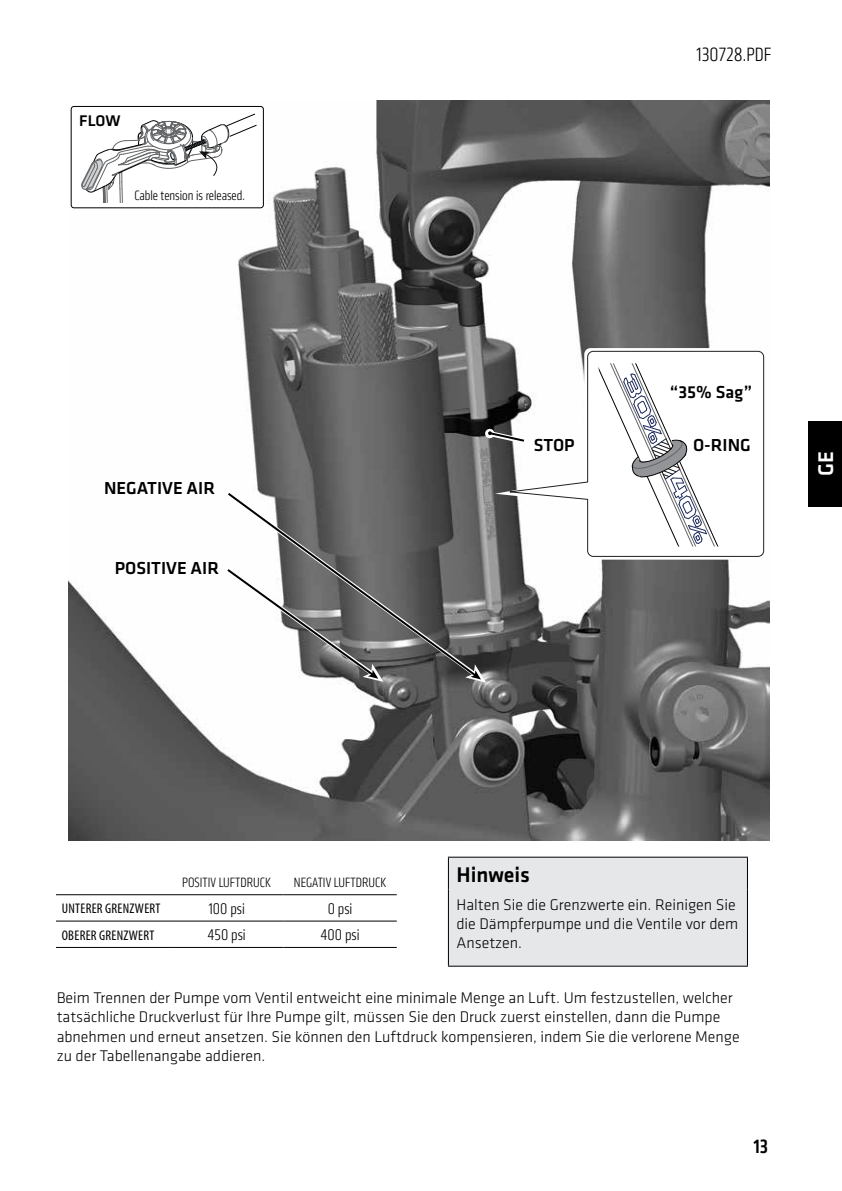
<style>
.page{position:relative;width:842px;height:1191px;background:#fff}
.page>*{position:absolute;margin:0;border:0;box-sizing:border-box;transform-origin:0 0}
.t1{font:500 22px "Klavika Basic";color:#000}
.t2{font:500 22px "Klavika Basic";color:#fff}
.t3{font:300 condensed 20px "Klavika";color:#000}
.t4{font:500 condensed 20px "Klavika";color:#000}
.t5{font:500 18px "Klavika Basic";color:#000}
.t6{font:300 16px/19.2px "Klavika Basic";color:#000}
.t7{font:300 condensed 16px "Klavika";color:#000}
.t8{font:500 16px "Klavika Basic";color:#000}
.t9{font:300 condensed 14px "Klavika";color:#000}
.t10{font:condensed 14px "Myriad Pro";letter-spacing:.02em;color:#000}
</style>
<div class="page">
<img style="left:68px;top:101px;width:701px;height:739px">
<div style="left:71px;top:106px;width:192px;height:102px;background:#fff;border-radius:3px"></div>
<div style="left:71px;top:106px;width:193px;height:102px;border:1px solid #000;border-radius:3px"></div>
<svg style="left:81px;top:113px;width:176px;height:90px"></svg>
<svg style="left:495px;top:348px;width:271px;height:211px"></svg>
<svg style="left:501px;top:350px;width:264px;height:207px"></svg>
<svg style="left:599px;top:363px;width:140px;height:183px"></svg>
<svg style="left:484px;top:427px;width:46px;height:20px"></svg>
<svg style="left:220px;top:563px;width:164px;height:119px"></svg>
<svg style="left:221px;top:487px;width:259px;height:193px"></svg>
<svg style="left:226px;top:491px;width:252px;height:187px"></svg>
<svg style="left:465px;top:664px;width:21px;height:18px"></svg>
<div style="left:808px;top:421px;width:34px;height:85px;background:#000"></div>
<hr style="left:56px;top:894px;width:114px;height:1px;background:#000">
<hr style="left:170px;top:894px;width:113px;height:1px;background:#000">
<hr style="left:283px;top:894px;width:114px;height:1px;background:#000">
<hr style="left:56px;top:920px;width:114px;height:1px;background:#000">
<hr style="left:170px;top:920px;width:113px;height:1px;background:#000">
<hr style="left:283px;top:920px;width:114px;height:1px;background:#000">
<hr style="left:56px;top:947px;width:114px;height:1px;background:#000">
<hr style="left:170px;top:947px;width:113px;height:1px;background:#000">
<hr style="left:283px;top:947px;width:114px;height:1px;background:#000">
<div style="left:449px;top:857px;width:298px;height:108px;background:#e6e7e8"></div>
<hr style="left:448px;top:856px;width:300px;height:1px;background:#000">
<hr style="left:448px;top:857px;width:1px;height:32px;background:#000">
<hr style="left:747px;top:857px;width:1px;height:32px;background:#000">
<hr style="left:448px;top:889px;width:1px;height:76px;background:#000">
<hr style="left:747px;top:889px;width:1px;height:76px;background:#000">
<hr style="left:448px;top:965px;width:300px;height:1px;background:#000">
<p class="t8" style="left:79px;top:110px;width:43px">FLOW</p>
<p class="t9" style="left:134px;top:187px;width:112px">Cable tension is released.</p>
<p class="t5" style="left:104px;top:475px;width:112px">NEGATIVE AIR</p>
<p class="t5" style="left:115px;top:555px;width:106px">POSITIVE AIR</p>
<p class="t3" style="left:696px;top:44px;width:77px">130728.PDF</p>
<p class="t5" style="left:534px;top:433px;width:42px">STOP</p>
<p class="t5" style="left:670px;top:379px;width:84px">“35% Sag”</p>
<p class="t5" style="left:693px;top:433px;width:59px">O-RING</p>
<h1 class="t2" style="left:811px;top:476px;width:26px;rotate:-90deg">GE</h1>
<p class="t9" style="left:182px;top:874px;width:48px">POSITIV Luftdruck</p>
<p class="t9" style="left:294px;top:874px;width:52px">NEGATIV Luftdruck</p>
<p class="t10" style="left:62px;top:901px;width:100px">UNTERER GRENZWERT</p>
<p class="t7" style="left:208px;top:900px;width:38px">100 psi</p>
<p class="t7" style="left:328px;top:900px;width:26px">0 psi</p>
<p class="t10" style="left:62px;top:927px;width:94px">OBERER GRENZWERT</p>
<p class="t7" style="left:208px;top:926px;width:39px">450 psi</p>
<p class="t7" style="left:321px;top:926px;width:40px">400 psi</p>
<h1 class="t1" style="left:456px;top:859px;width:75px">Hinweis</h1>
<p class="t6" style="left:456px;top:894px;width:283px">Halten Sie die Grenzwerte ein. Reinigen Sie die Dämpferpumpe und die Ventile vor dem<br>Ansetzen.</p>
<p class="t6" style="left:57px;top:988px;width:684px">Beim Trennen der Pumpe vom Ventil entweicht eine minimale Menge an Luft. Um festzustellen, welcher tatsächliche Druckverlust für Ihre Pumpe gilt, müssen Sie den Druck zuerst einstellen, dann die Pumpe abnehmen und erneut ansetzen. Sie können den Luftdruck kompensieren, indem Sie die verlorene Menge zu der Tabellenangabe addieren.</p>
<p class="t4" style="left:753px;top:1133px;width:16px">13</p>
</div>
